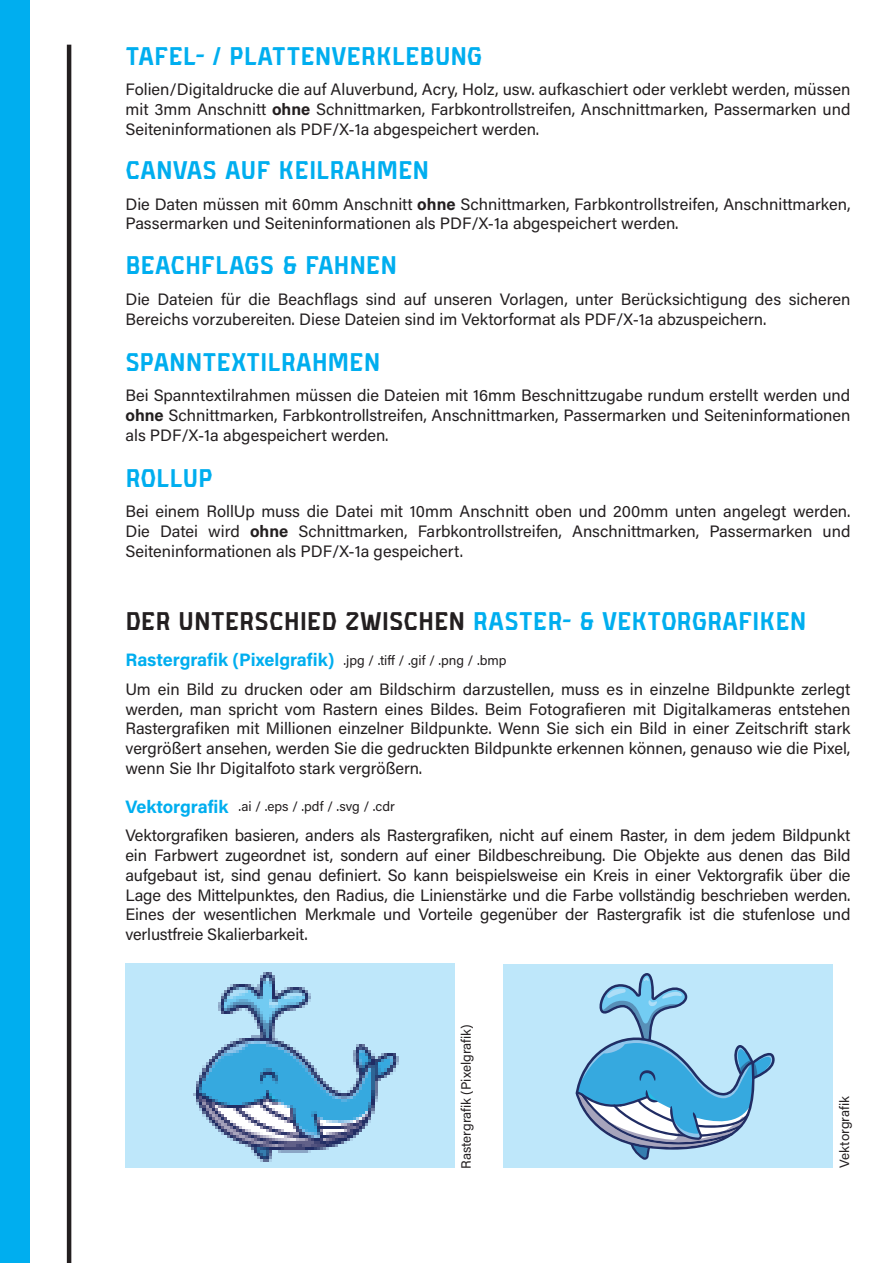
<style>
.page{position:relative;width:893px;height:1263px;background:#fff}
.page>*{position:absolute;margin:0;border:0;box-sizing:border-box;transform-origin:0 0}
.t1{font:700 25.5px "Yeager";letter-spacing:-.01em;color:#00aeef}
.t2{font:700 25.5px "Yeager";letter-spacing:-.01em;color:#231f20}
.t3{font:700 18px "Acumin Pro";color:#00aeef}
.t4{font:16.5px/19.8px "Acumin Pro";color:#231f20;text-align:justify}
.t5{font:13.5px "Acumin Pro";color:#231f20}
.s1{font-weight:700}
.s2{color:#00aeef}
.s3{font-weight:400;font-size:13.5px;color:#231f20}
.s4{font-weight:700;font-size:18px;color:#00aeef}
</style>
<div class="page">
<div style="left:504px;top:964px;width:329px;height:203px;background:#bee7fa"></div>
<svg style="left:576px;top:973px;width:199px;height:187px"></svg>
<img style="left:125px;top:964px;width:329px;height:203px">
<hr style="left:67px;top:45px;width:4px;height:1218px;background:#231f20">
<div style="left:0;top:0;width:30px;height:1263px;background:#00aeef"></div>
<h1 class="t1" style="left:125px;top:45px;width:358px">TAFEL- / PLATTENVERKLEBUNG</h1>
<p class="t4" style="left:125px;top:79px;width:726px">Folien/Digitaldrucke die auf Aluverbund, Acry, Holz, usw. aufkaschiert oder verklebt werden, müssen mit 3mm Anschnitt <span class="s1">ohne</span> Schnittmarken, Farbkontrollstreifen, Anschnittmarken, Passermarken und Seiteninformationen als PDF/X-1a abgespeichert werden.</p>
<h1 class="t1" style="left:125px;top:159px;width:305px">CANVAS AUF KEILRAHMEN</h1>
<p class="t4" style="left:125px;top:193px;width:726px">Die Daten müssen mit 60mm Anschnitt <span class="s1">ohne</span> Schnittmarken, Farbkontrollstreifen, Anschnittmarken,<br>Passermarken und Seiteninformationen als PDF/X-1a abgespeichert werden.</p>
<h1 class="t1" style="left:125px;top:254px;width:273px">BEACHFLAGS &amp; FAHNEN</h1>
<p class="t4" style="left:125px;top:288px;width:726px">Die Dateien für die Beachflags sind auf unseren Vorlagen, unter Berücksichtigung des sicheren<br>Bereichs vorzubereiten. Diese Dateien sind im Vektorformat als PDF/X-1a abzuspeichern.</p>
<h1 class="t1" style="left:125px;top:350px;width:256px">SPANNTEXTILRAHMEN</h1>
<p class="t4" style="left:125px;top:385px;width:726px">Bei Spanntextilrahmen müssen die Dateien mit 16mm Beschnittzugabe rundum erstellt werden und <span class="s1">ohne</span> Schnittmarken, Farbkontrollstreifen, Anschnittmarken, Passermarken und Seiteninformationen als PDF/X-1a abgespeichert werden.</p>
<h1 class="t1" style="left:125px;top:466px;width:90px">ROLLUP</h1>
<p class="t4" style="left:125px;top:501px;width:726px">Bei einem RollUp muss die Datei mit 10mm Anschnitt oben und 200mm unten angelegt werden.<br>Die Datei wird <span class="s1">ohne</span> Schnittmarken, Farbkontrollstreifen, Anschnittmarken, Passermarken und Seiteninformationen als PDF/X-1a gespeichert.</p>
<h1 class="t2" style="left:125px;top:609px;width:683px">DER UNTERSCHIED ZWISCHEN <span class="s2">RASTER- &amp; VEKTORGRAFIKEN</span></h1>
<p class="t3" style="left:125px;top:647px;width:383px">Rastergrafik (Pixelgrafik) <span class="s3">.jpg / .tiff / .gif / .png / .bmp</span></p>
<p class="t4" style="left:125px;top:678px;width:726px">Um ein Bild zu drucken oder am Bildschirm darzustellen, muss es in einzelne Bildpunkte zerlegt werden, man spricht vom Rastern eines Bildes. Beim Fotografieren mit Digitalkameras entstehen Rastergrafiken mit Millionen einzelner Bildpunkte. Wenn Sie sich ein Bild in einer Zeitschrift stark vergrößert ansehen, werden Sie die gedruckten Bildpunkte erkennen können, genauso wie die Pixel, wenn Sie Ihr Digitalfoto stark vergrößern.</p>
<p class="t5" style="left:125px;top:797px;width:271px"><span class="s4">Vektorgrafik</span> .ai / .eps / .pdf / .svg / .cdr</p>
<p class="t4" style="left:125px;top:825px;width:727px">Vektorgrafiken basieren, anders als Rastergrafiken, nicht auf einem Raster, in dem jedem Bildpunkt ein Farbwert zugeordnet ist, sondern auf einer Bildbeschreibung. Die Objekte aus denen das Bild aufgebaut ist, sind genau definiert. So kann beispielsweise ein Kreis in einer Vektorgrafik über die Lage des Mittelpunktes, den Radius, die Linienstärke und die Farbe vollständig beschrieben werden.<br>Eines der wesentlichen Merkmale und Vorteile gegenüber der Rastergrafik ist die stufenlose und verlustfreie Skalierbarkeit.</p>
<p class="t5" style="left:457px;top:1169px;width:146px;rotate:-90deg">Rastergrafik (Pixelgrafik)</p>
<p class="t5" style="left:835px;top:1167px;width:73px;rotate:-90deg">Vektorgrafik</p>
</div>
